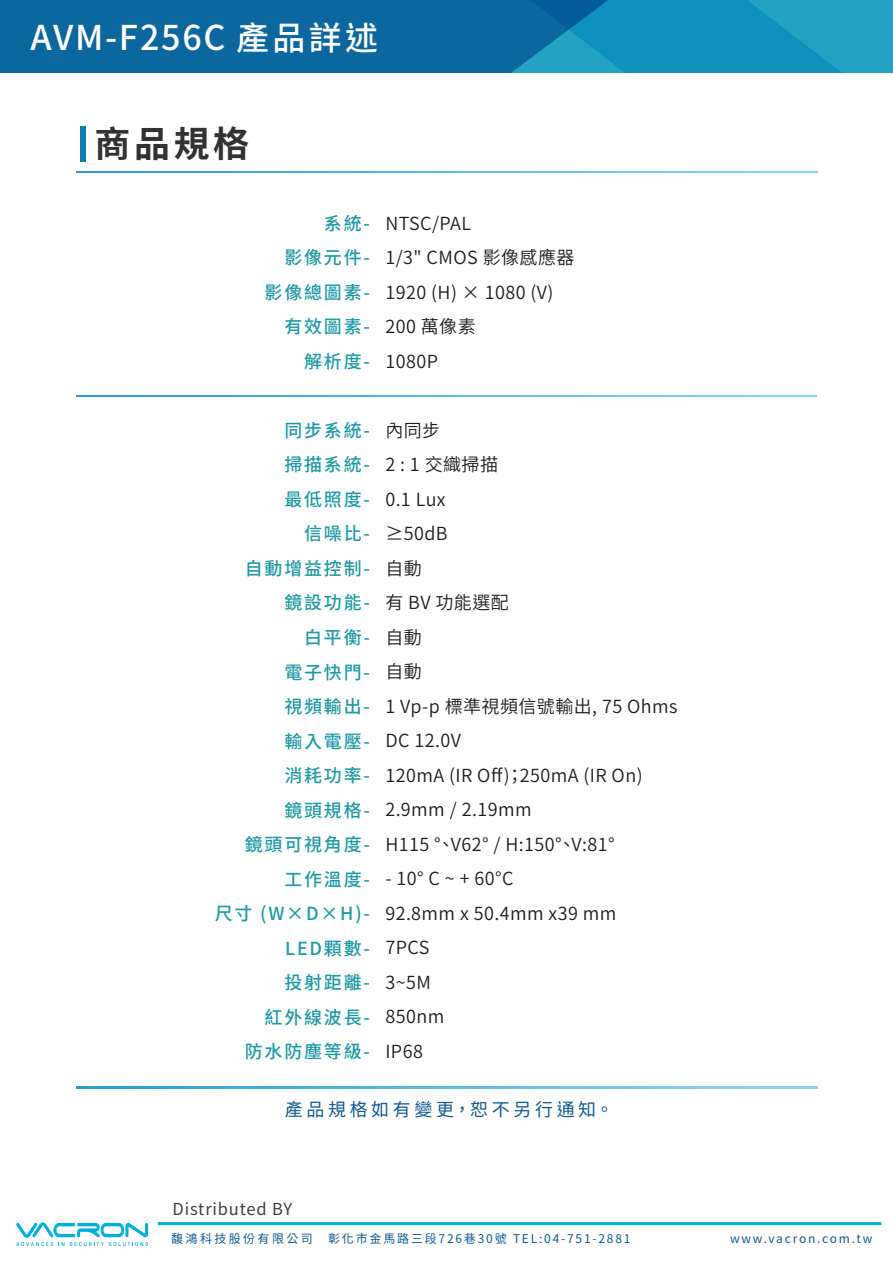
<style>
.page{position:relative;width:893px;height:1263px;background:#fff}
.page>*{position:absolute;margin:0;border:0;box-sizing:border-box;transform-origin:0 0}
.t1{font:700 36px "Noto Sans CJ Ktc";color:#313333}
.t2{font:500 34.2px "Noto Sans CJ Ktc";letter-spacing:.05em;color:#fff}
.t3{font:600 18px/34.5px "Noto Sans CJ Ktc";letter-spacing:.025em;color:#1e1e1e}
.t4{font:500 18px/34.5px "Noto Sans CJ Ktc";letter-spacing:.1em;color:#2099a5;text-align:right}
.t5{font:18px "Noto Sans Mono CJ Ktc";letter-spacing:.2em;color:#125993}
.t6{font:16.5px "Noto Sans CJ Ktc";letter-spacing:.05em;color:#3f3f3f}
.t7{font:12px "Noto Sans CJ Ktc";letter-spacing:.15em;color:#125993}
.t8{font:12px "Noto Sans CJ Ktc";letter-spacing:.2em;color:#125993}
.s1{font-size:33px}
</style>
<div class="page">
<svg style="left:77px;top:171px;width:741px;height:1px"></svg>
<svg style="left:76px;top:395px;width:741px;height:1px"></svg>
<svg style="left:77px;top:1086px;width:741px;height:2px"></svg>
<svg style="left:754px;top:0;width:139px;height:73px;background:#1b9dbf"></svg>
<svg style="left:0;top:0;width:754px;height:73px;background:#0b72a4"></svg>
<div style="left:80px;top:127px;width:5px;height:35px;background:#127baf"></div>
<svg style="left:16px;top:1222px;width:132px;height:24px"></svg>
<hr style="left:158px;top:1222px;width:723px;height:3px;background:#00aedc">
<h2 class="t2" style="left:31px;top:18px;width:349px">AVM-F256C <span class="s1">產品詳述</span></h2>
<h1 class="t1" style="left:95px;top:124px;width:156px">商品規格</h1>
<p class="t4" style="left:265px;top:206px;width:107px">系統-<br>影像元件-影像總圖素-有效圖素-解析度-</p>
<p class="t3" style="left:385px;top:206px;width:191px">NTSC/PAL<br>1/3" CMOS 影像感應器<br>1920 (H) × 1080 (V)<br>200 萬像素<br>1080P</p>
<p class="t4" style="left:215px;top:413px;width:157px">同步系統-<br>掃描系統-<br>最低照度-<br>信噪比-<br>自動增益控制-<br>鏡設功能-<br>白平衡-<br>電子快門-<br>視頻輸出-<br>輸入電壓-<br>消耗功率-<br>鏡頭規格-<br>鏡頭可視角度-<br>工作溫度-<br>尺寸 (W×D×H)-<br>LED顆數-<br>投射距離-<br>紅外線波長-<br>防水防塵等級-</p>
<p class="t3" style="left:385px;top:413px;width:294px">內同步<br>2 : 1 交織掃描<br>0.1 Lux<br>≥50dB<br>自動<br>有 BV 功能選配<br>自動<br>自動<br>1 Vp-p 標準視頻信號輸出, 75 Ohms<br>DC 12.0V<br>120mA (IR Off)；250mA (IR On)<br>2.9mm / 2.19mm<br>H115 °、V62° / H:150°、V:81°</p>
<p class="t3" style="left:385px;top:862px;width:233px">- 10° C ~ + 60°C<br>92.8mm x 50.4mm x39 mm<br>7PCS<br>3~5M<br>850nm<br>IP68</p>
<p class="t5" style="left:285px;top:1099px;width:330px">產品規格如有變更，恕不另行通知。</p>
<p class="t6" style="left:173px;top:1200px;width:121px">Distributed BY</p>
<p class="t8" style="left:171px;top:1232px;width:143px">馥鴻科技股份有限公司</p>
<p class="t7" style="left:328px;top:1232px;width:304px">彰化市金馬路三段726巷30號 TEL:04-751-2881</p>
<p class="t7" style="left:730px;top:1232px;width:144px">www.vacron.com.tw</p>
</div>
